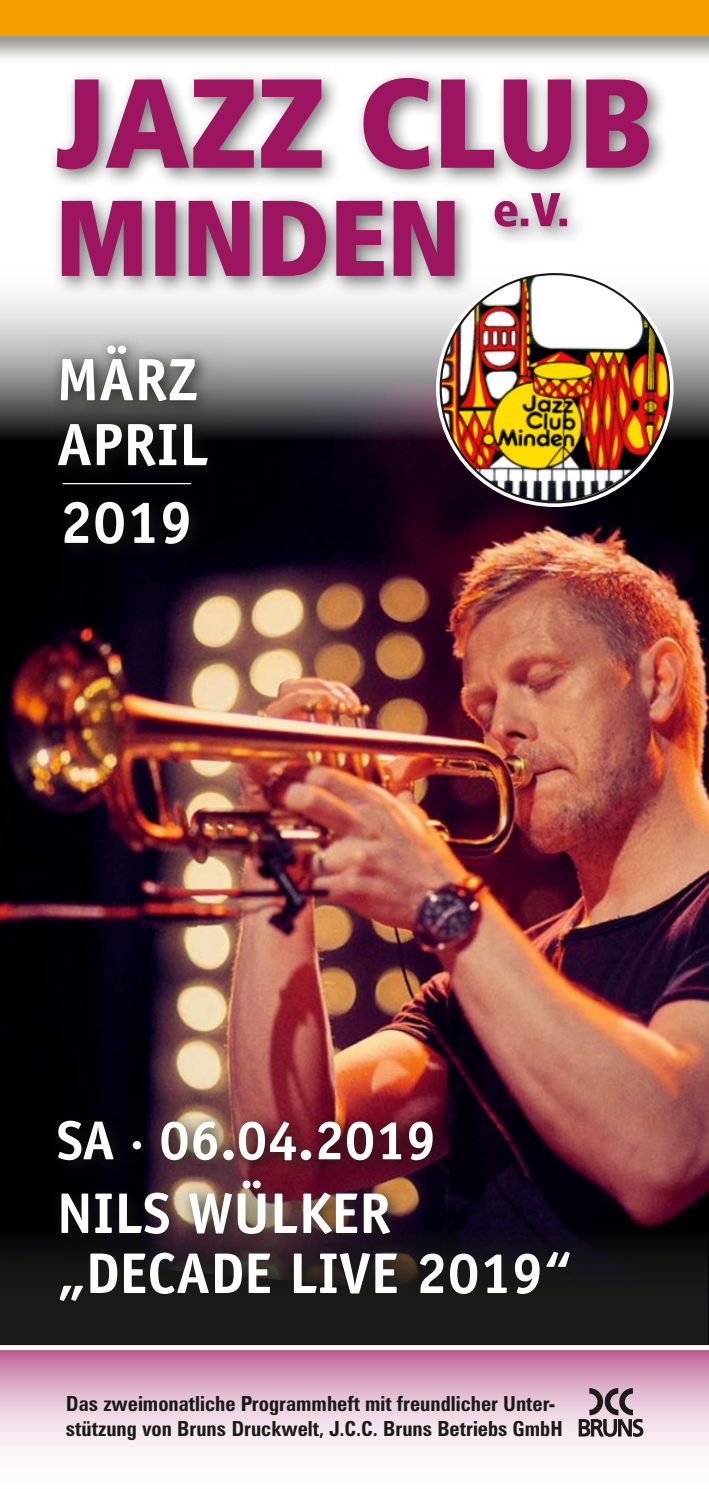
<style>
.page{position:relative;width:709px;height:1489px;background:#fff}
.page>*{position:absolute;margin:0;border:0;box-sizing:border-box;transform-origin:0 0}
.t1{font:700 60px/65px "Officina Sans";color:#fff}
.t2{font:700 57.5px/60px "Officina Sans";color:#fff}
.t3{font:700 55px "Officina Sans";color:#fff}
.t4{font:700 condensed 20.75px/25px "Zurich BT";color:#1a1a18}
</style>
<div class="page">
<img style="left:0;top:439px;width:709px;height:878px">
<div style="left:0;top:1226px;width:707px;height:118px;background:#1a1a18"></div>
<svg style="left:0;top:297px;width:709px;height:142px"></svg>
<div style="left:47px;top:68px;width:622px;height:228px;background:#1a1a18;opacity:.6"></div>
<svg style="left:494px;top:193px;width:73px;height:34px"></svg>
<svg style="left:57px;top:78px;width:592px;height:91px"></svg>
<svg style="left:62px;top:201px;width:392px;height:75px"></svg>
<div style="left:0;top:1344px;width:709px;height:5px;background:#f4f4f4"></div>
<svg style="left:0;top:1347px;width:709px;height:108px"></svg>
<svg style="left:579px;top:1384px;width:64px;height:52px"></svg>
<div style="left:0;top:0;width:709px;height:65px;background:#1a1a18;opacity:.45"></div>
<div style="left:0;top:0;width:709px;height:35px;background:#f6a000"></div>
<svg style="left:47px;top:334px;width:179px;height:227px"></svg>
<hr style="left:63px;top:483px;width:128px;height:1px;background:#fff">
<img style="left:441px;top:274px;width:228px;height:231px">
<img style="left:47px;top:1109px;width:540px;height:175px">
<h1 class="t1" style="left:57px;top:346px;width:154px">MÄRZ<br>APRIL</h1>
<h1 class="t1" style="left:60px;top:489px;width:135px">2019</h1>
<h3 class="t3" style="left:57px;top:1106px;width:381px">SA·06.04.2019</h3>
<h2 class="t2" style="left:57px;top:1182px;width:517px">NILS WÜLKER „DECADE LIVE 2019“</h2>
<p class="t4" style="left:66px;top:1391px;width:498px">Das zweimonatliche Programmheft mit freundlicher Unter&shy;stützung von Bruns Druckwelt, J.C.C. Bruns Betriebs GmbH</p>
</div>
